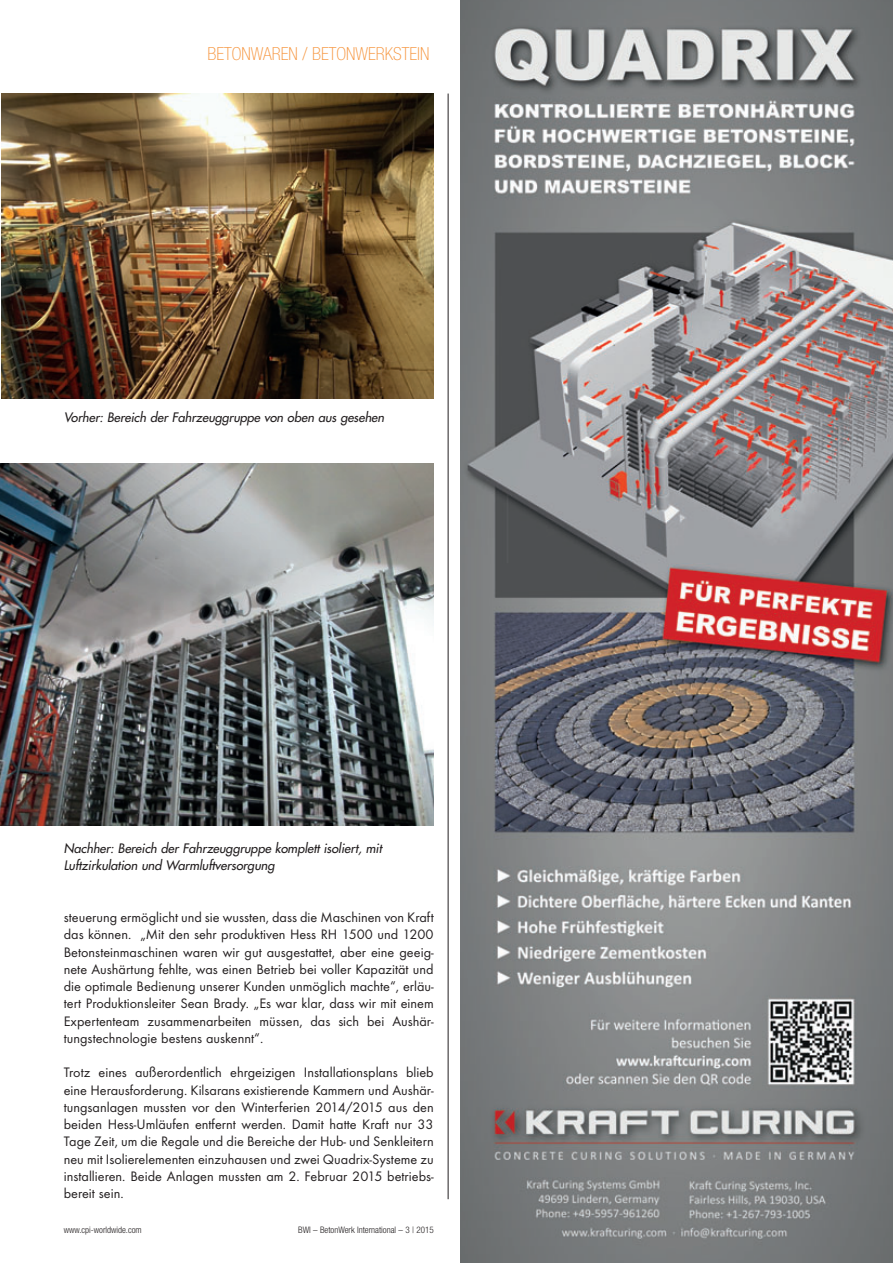
<style>
.page{position:relative;width:893px;height:1263px;background:#fff}
.page>*{position:absolute;margin:0;border:0;box-sizing:border-box;transform-origin:0 0}
.t1{font:100 condensed 18px "Helvetica Neue";color:#f69238}
.t2{font:14.25px/17.2px "Futura T";color:#231f20;text-align:justify}
.t3{font:italic 12.75px/17.2px "Futura";letter-spacing:-.005em;color:#231f20}
.t4{font:300 condensed 9px "Helvetica Neue";color:#231f20}
</style>
<div class="page">
<img style="left:460px;top:0;width:433px;height:1263px">
<hr style="left:448px;top:94px;width:1px;height:1105px;background:#231f20">
<img style="left:0;top:463px;width:434px;height:362px">
<img style="left:1px;top:94px;width:433px;height:305px">
<p class="t1" style="left:208px;top:47px;width:223px">BETONWAREN / BETONWERKSTEIN</p>
<p class="t3" style="left:64px;top:409px;width:324px">Vorher: Bereich der Fahrzeuggruppe von oben aus gesehen</p>
<p class="t3" style="left:64px;top:841px;width:322px">Nachher: Bereich der Fahrzeuggruppe komplett isoliert, mit<br>Luftzirkulation und Warmluftversorgung</p>
<p class="t2" style="left:64px;top:910px;width:371px">steuerung ermöglicht und sie wussten, dass die Maschinen von Kraft das können. „Mit den sehr produktiven Hess RH 1500 und 1200<br>Betonsteinmaschinen waren wir gut ausgestattet, aber eine geeig&shy;nete Aushärtung fehlte, was einen Betrieb bei voller Kapazität und die optimale Bedienung unserer Kunden unmöglich machte“, erläu&shy;tert Produktionsleiter Sean Brady. „Es war klar, dass wir mit einem Expertenteam zusammenarbeiten müssen, das sich bei Aushär - tungstechnologie bestens auskennt“.</p>
<p class="t2" style="left:64px;top:1065px;width:371px">Trotz eines außerordentlich ehrgeizigen Installationsplans blieb eine Herausforderung. Kilsarans existierende Kammern und Aushär - tungsanlagen mussten vor den Winterferien 2014/2015 aus den beiden Hess-Umläufen entfernt werden. Damit hatte Kraft nur 33<br>Tage Zeit, um die Regale und die Bereiche der Hub- und Senkleitern neu mit Isolierelementen einzuhausen und zwei Quadrix-Systeme zu installieren. Beide Anlagen mussten am 2. Februar 2015 betriebs&shy;bereit sein.</p>
<p class="t4" style="left:64px;top:1226px;width:79px">www.cpi-worldwide.com</p>
<p class="t4" style="left:298px;top:1226px;width:137px">BWI – BetonWerk International – 3 | 2015</p>
</div>
